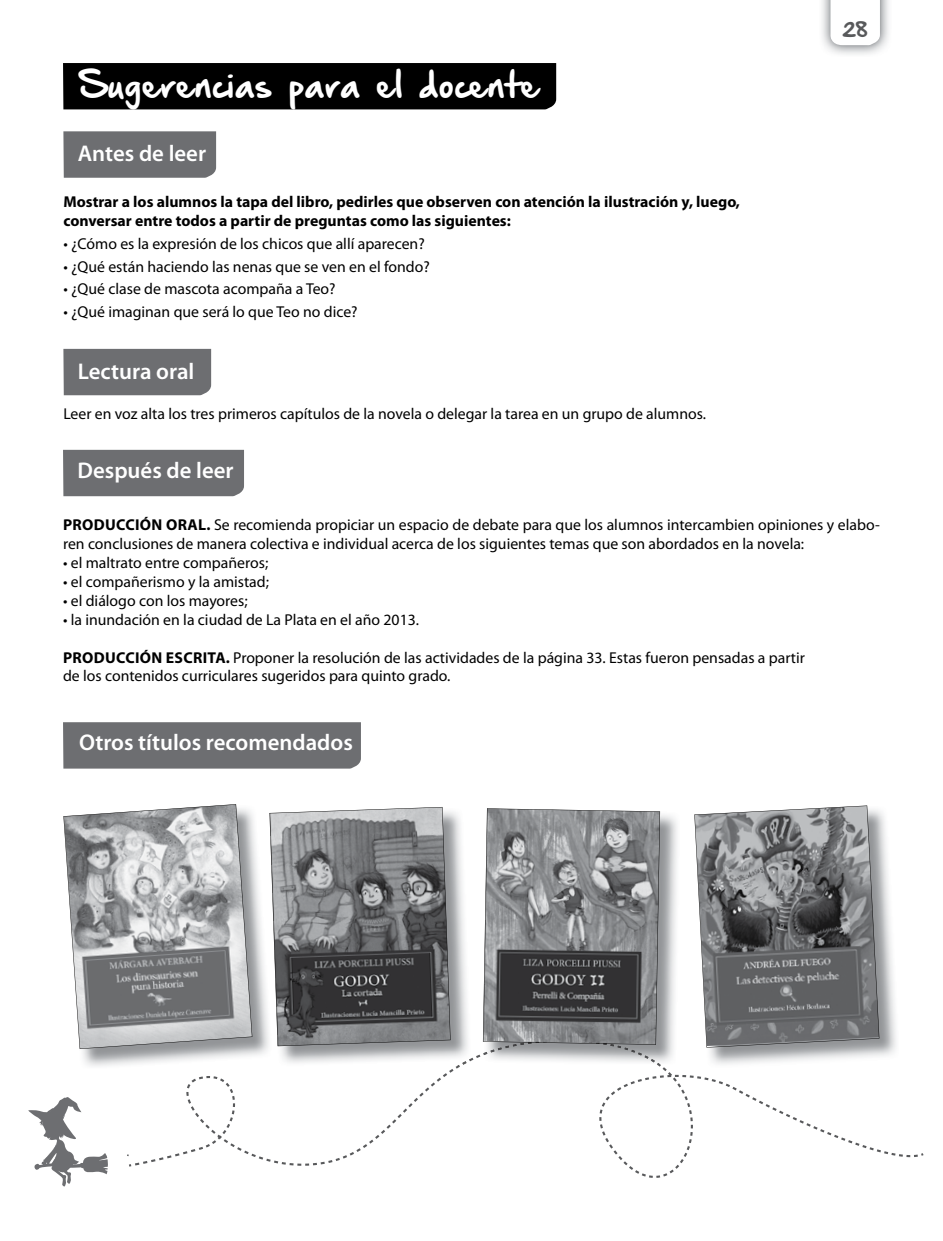
<style>
.page{position:relative;width:943px;height:1241px;background:#fff}
.page>*{position:absolute;margin:0;border:0;box-sizing:border-box;transform-origin:0 0}
.t1{font:31.5px "Hand Of Sean Demo";color:#fff}
.t2{font:600 22.75px "Myriad Pro";color:#fff}
.t3{font:17.5px "Hand Of Sean Demo";color:#58595b}
.t4{font:15.75px/18.9px "Myriad Pro";color:#000}
.t5{font:700 15.75px/18.9px "Myriad Pro";color:#000}
.s1{font-weight:700}
</style>
<div class="page">
<img style="left:822px;top:0;width:67px;height:55px">
<svg style="left:830px;top:0;width:50px;height:45px"></svg>
<div style="left:63px;top:450px;width:181px;height:46px;background:#6d6e71"></div>
<div style="left:63px;top:722px;width:298px;height:46px;background:#6d6e71"></div>
<div style="left:63px;top:63px;width:493px;height:46px;background:#000"></div>
<div style="left:63px;top:349px;width:148px;height:46px;background:#6d6e71"></div>
<div style="left:63px;top:131px;width:153px;height:47px;background:#6d6e71"></div>
<svg style="left:28px;top:804px;width:889px;height:382px"></svg>
<h1 class="t1" style="left:80px;top:68px;width:461px">Sugerencias para el docente</h1>
<h2 class="t2" style="left:78px;top:139px;width:130px">Antes de leer</h2>
<p class="t5" style="left:63px;top:192px;width:678px">Mostrar a los alumnos la tapa del libro, pedirles que observen con atención la ilustración y, luego, conversar entre todos a partir de preguntas como las siguientes:</p>
<p class="t4" style="left:63px;top:234px;width:363px">• ¿Cómo es la expresión de los chicos que allí aparecen?</p>
<p class="t4" style="left:63px;top:256px;width:368px">• ¿Qué están haciendo las nenas que se ven en el fondo?</p>
<p class="t4" style="left:63px;top:279px;width:274px">• ¿Qué clase de mascota acompaña a Teo?</p>
<p class="t4" style="left:63px;top:302px;width:296px">• ¿Qué imaginan que será lo que Teo no dice?</p>
<h2 class="t2" style="left:78px;top:356px;width:118px">Lectura oral</h2>
<p class="t4" style="left:63px;top:404px;width:644px">Leer en voz alta los tres primeros capítulos de la novela o delegar la tarea en un grupo de alumnos.</p>
<h2 class="t2" style="left:78px;top:456px;width:158px">Después de leer</h2>
<p class="t3" style="left:842px;top:21px;width:27px">28</p>
<p class="t4" style="left:63px;top:515px;width:818px"><span class="s1">PRODUCCIÓN ORAL.</span> Se recomienda propiciar un espacio de debate para que los alumnos intercambien opiniones y elabo&shy;ren conclusiones de manera colectiva e individual acerca de los siguientes temas que son abordados en la novela:</p>
<p class="t4" style="left:63px;top:553px;width:207px">• el maltrato entre compañeros;</p>
<p class="t4" style="left:63px;top:572px;width:207px">• el compañerismo y la amistad;</p>
<p class="t4" style="left:63px;top:590px;width:186px">• el diálogo con los mayores;</p>
<p class="t4" style="left:63px;top:609px;width:357px">• la inundación en la ciudad de La Plata en el año 2013.</p>
<p class="t4" style="left:63px;top:647px;width:743px"><span class="s1">PRODUCCIÓN ESCRITA.</span> Proponer la resolución de las actividades de la página 33. Estas fueron pensadas a partir de los contenidos curriculares sugeridos para quinto grado.</p>
<h2 class="t2" style="left:79px;top:728px;width:275px">Otros títulos recomendados</h2>
</div>
